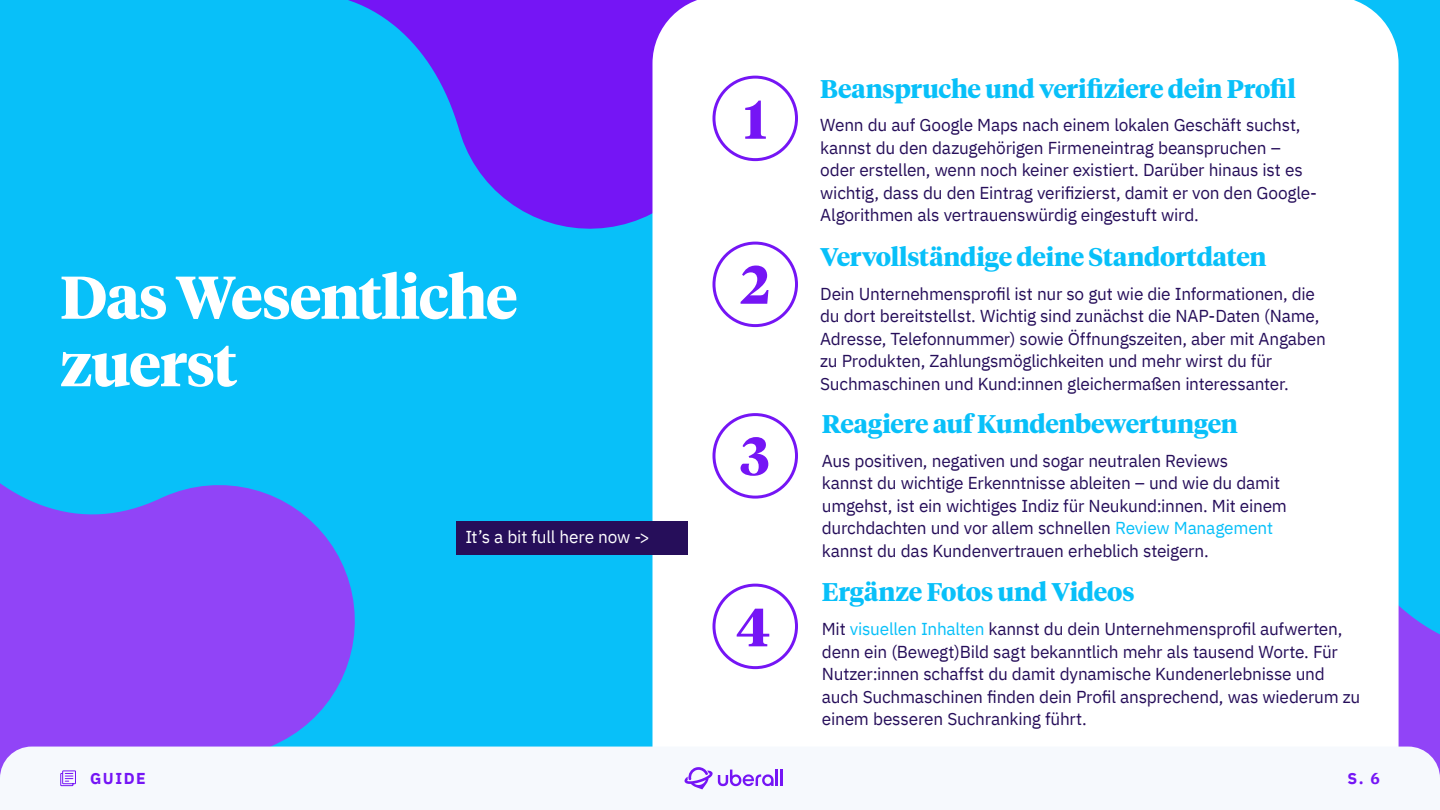
<style>
.page{position:relative;width:1440px;height:810px;background:#08c0f9}
.page>*{position:absolute;margin:0;border:0;box-sizing:border-box;transform-origin:0 0}
.t1{font:700 60px/67.5px "Tiempos Headline";letter-spacing:-.02em;color:#fff}
.t2{font:700 53.7px "Tiempos Headline";color:#7515f5}
.t3{font:700 25.5px "Tiempos Headline";letter-spacing:-.01em;color:#08c0f9}
.t4{font:17.25px/22.5px "IBM Plex Sans";letter-spacing:-.015em;color:#260e5a}
.t5{font:17.25px "IBM Plex Sans";letter-spacing:-.015em;color:#fff}
.t6{font:700 15.75px "IBM Plex Sans";letter-spacing:.095em;color:#7515f5}
.s1{color:#08c0f9}
</style>
<div class="page">
<svg style="left:348px;top:0;width:304px;height:229px"></svg>
<svg style="left:0;top:132px;width:581px;height:615px"></svg>
<svg style="left:1399px;top:606px;width:41px;height:141px;background:#8251f7"></svg>
<div style="left:652px;top:0;width:747px;height:747px;background:#fff"></div>
<div style="left:0;top:747px;width:1440px;height:63px;background:#f6f9fd"></div>
<svg style="left:685px;top:767px;width:97px;height:22px;background:#cfb4fa"></svg>
<svg style="left:60px;top:770px;width:16px;height:16px"></svg>
<div style="left:712px;top:76px;width:86px;height:85px;border:3px solid #7515f5;border-radius:50%"></div>
<div style="left:712px;top:413px;width:86px;height:86px;border:3px solid #7515f5;border-radius:50%"></div>
<div style="left:712px;top:584px;width:86px;height:85px;border:3px solid #7515f5;border-radius:50%"></div>
<div style="left:712px;top:242px;width:86px;height:85px;border:3px solid #7515f5;border-radius:50%"></div>
<div style="left:456px;top:521px;width:231px;height:34px;background:#260e5a"></div>
<h1 class="t1" style="left:60px;top:261px;width:459px">Das Wesentliche zuerst</h1>
<p class="t5" style="left:465px;top:523px;width:186px">It’s a bit full here now -&gt;</p>
<h2 class="t2" style="left:744px;top:83px;width:24px">1</h2>
<h2 class="t2" style="left:740px;top:248px;width:31px">2</h2>
<h2 class="t2" style="left:740px;top:419px;width:31px">3</h2>
<h2 class="t2" style="left:736px;top:590px;width:36px">4</h2>
<h3 class="t3" style="left:820px;top:71px;width:477px">Beanspruche und verifiziere dein Profil</h3>
<p class="t4" style="left:820px;top:112px;width:498px">Wenn du auf Google Maps nach einem lokalen Geschäft suchst, kannst du den dazugehörigen Firmeneintrag beanspruchen – oder erstellen, wenn noch keiner existiert. Darüber hinaus ist es wichtig, dass du den Eintrag verifizierst, damit er von den Google-Algorithmen als vertrauenswürdig eingestuft wird.</p>
<h3 class="t3" style="left:820px;top:240px;width:448px">Vervollständige deine Standortdaten</h3>
<p class="t4" style="left:820px;top:281px;width:507px">Dein Unternehmensprofil ist nur so gut wie die Informationen, die du dort bereitstellst. Wichtig sind zunächst die NAP-Daten (Name, Adresse, Telefonnummer) sowie Öffnungszeiten, aber mit Angaben zu Produkten, Zahlungsmöglichkeiten und mehr wirst du für Suchmaschinen und Kund:innen gleichermaßen interessanter.</p>
<h3 class="t3" style="left:822px;top:406px;width:417px">Reagiere auf Kundenbewertungen</h3>
<p class="t4" style="left:822px;top:448px;width:467px">Aus positiven, negativen und sogar neutralen Reviews<br>kannst du wichtige Erkenntnisse ableiten – und wie du damit umgehst, ist ein wichtiges Indiz für Neukund:innen. Mit einem durchdachten und vor allem schnellen <span class="s1">Review Management </span>kannst du das Kundenvertrauen erheblich steigern.</p>
<h3 class="t3" style="left:822px;top:575px;width:314px">Ergänze Fotos und Videos</h3>
<p class="t4" style="left:822px;top:616px;width:540px">Mit <span class="s1">visuellen Inhalten</span> kannst du dein Unternehmensprofil aufwerten, denn ein (Bewegt)Bild sagt bekanntlich mehr als tausend Worte. Für Nutzer:innen schaffst du damit dynamische Kundenerlebnisse und auch Suchmaschinen finden dein Profil ansprechend, was wiederum zu einem besseren Suchranking führt.</p>
<p class="t6" style="left:90px;top:766px;width:57px">GUIDE</p>
<p class="t6" style="left:1348px;top:766px;width:34px">S. 6</p>
</div>
